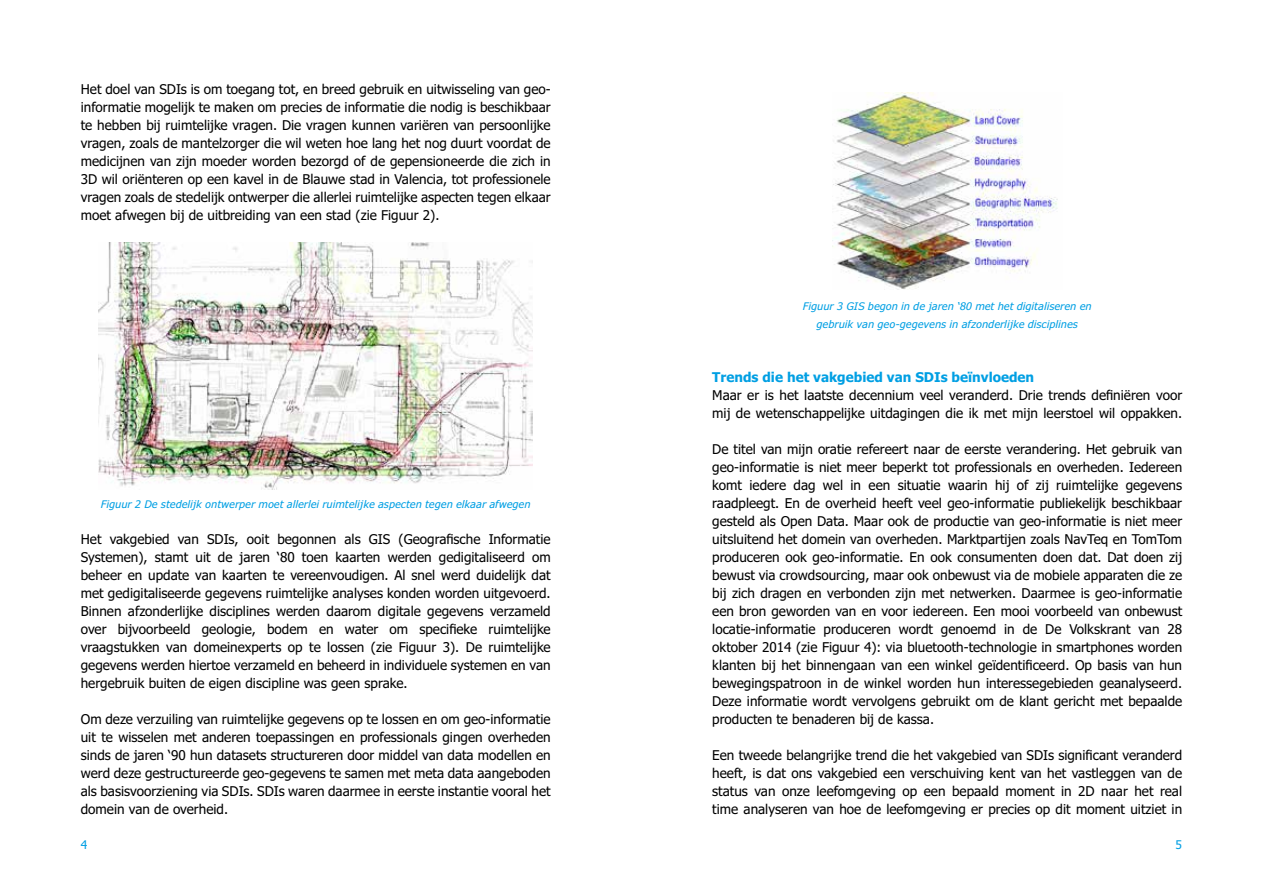
<style>
.page{position:relative;width:1263px;height:893px;background:#fff}
.page>*{position:absolute;margin:0;border:0;box-sizing:border-box;transform-origin:0 0}
.t1{font:13.5px/18px "Tu Tahoma";color:#000;text-align:justify}
.t2{font:700 13.5px "Tu Tahoma";color:#009fe3}
.t3{font:12px "Tu Tahoma";color:#009fe3}
.t4{font:italic 10.5px/18px "Tu Tahoma";color:#009fe3;text-align:center}
</style>
<div class="page">
<img style="left:99px;top:243px;width:434px;height:247px">
<img style="left:832px;top:93px;width:226px;height:196px">
<p class="t1" style="left:81px;top:79px;width:471px">Het doel van SDIs is om toegang tot, en breed gebruik en uitwisseling van geo&shy;informatie mogelijk te maken om precies de informatie die nodig is beschikbaar te hebben bij ruimtelijke vragen. Die vragen kunnen variëren van persoonlijke vragen, zoals de mantelzorger die wil weten hoe lang het nog duurt voordat de medicijnen van zijn moeder worden bezorgd of de gepensioneerde die zich in 3D wil oriënteren op een kavel in de Blauwe stad in Valencia, tot professionele vragen zoals de stedelijk ontwerper die allerlei ruimtelijke aspecten tegen elkaar moet afwegen bij de uitbreiding van een stad (zie Figuur 2).</p>
<p class="t4" style="left:101px;top:494px;width:431px">Figuur 2 De stedelijk ontwerper moet allerlei ruimtelijke aspecten tegen elkaar afwegen</p>
<p class="t1" style="left:81px;top:529px;width:471px">Het vakgebied van SDIs, ooit begonnen als GIS (Geografische Informatie Systemen), stamt uit de jaren ‘80 toen kaarten werden gedigitaliseerd om beheer en update van kaarten te vereenvoudigen. Al snel werd duidelijk dat met gedigitaliseerde gegevens ruimtelijke analyses konden worden uitgevoerd.<br>Binnen afzonderlijke disciplines werden daarom digitale gegevens verzameld over bijvoorbeeld geologie, bodem en water om specifieke ruimtelijke vraagstukken van domeinexperts op te lossen (zie Figuur 3). De ruimtelijke gegevens werden hiertoe verzameld en beheerd in individuele systemen en van hergebruik buiten de eigen discipline was geen sprake.</p>
<p class="t1" style="left:81px;top:709px;width:471px">Om deze verzuiling van ruimtelijke gegevens op te lossen en om geo-informatie uit te wisselen met anderen toepassingen en professionals gingen overheden sinds de jaren ‘90 hun datasets structureren door middel van data modellen en werd deze gestructureerde geo-gegevens te samen met meta data aangeboden als basisvoorziening via SDIs. SDIs waren daarmee in eerste instantie vooral het domein van de overheid.</p>
<p class="t4" style="left:803px;top:296px;width:290px">Figuur 3 GIS begon in de jaren ‘80 met het digitaliseren en gebruik van geo-gegevens in afzonderlijke disciplines</p>
<p class="t2" style="left:712px;top:368px;width:323px">Trends die het vakgebied van SDIs beïnvloeden</p>
<p class="t1" style="left:712px;top:385px;width:471px">Maar er is het laatste decennium veel veranderd. Drie trends definiëren voor mij de wetenschappelijke uitdagingen die ik met mijn leerstoel wil oppakken.</p>
<p class="t1" style="left:712px;top:439px;width:471px">De titel van mijn oratie refereert naar de eerste verandering. Het gebruik van geo-informatie is niet meer beperkt tot professionals en overheden. Iedereen komt iedere dag wel in een situatie waarin hij of zij ruimtelijke gegevens raadpleegt. En de overheid heeft veel geo-informatie publiekelijk beschikbaar gesteld als Open Data. Maar ook de productie van geo-informatie is niet meer uitsluitend het domein van overheden. Marktpartijen zoals NavTeq en TomTom produceren ook geo-informatie. En ook consumenten doen dat. Dat doen zij bewust via crowdsourcing, maar ook onbewust via de mobiele apparaten die ze bij zich dragen en verbonden zijn met netwerken. Daarmee is geo-informatie een bron geworden van en voor iedereen. Een mooi voorbeeld van onbewust locatie-informatie produceren wordt genoemd in de De Volkskrant van 28 oktober 2014 (zie Figuur 4): via bluetooth-technologie in smartphones worden klanten bij het binnengaan van een winkel geïdentificeerd. Op basis van hun bewegingspatroon in de winkel worden hun interessegebieden geanalyseerd.<br>Deze informatie wordt vervolgens gebruikt om de klant gericht met bepaalde producten te benaderen bij de kassa.</p>
<p class="t1" style="left:712px;top:745px;width:471px">Een tweede belangrijke trend die het vakgebied van SDIs significant veranderd heeft, is dat ons vakgebied een verschuiving kent van het vastleggen van de status van onze leefomgeving op een bepaald moment in 2D naar het real time analyseren van hoe de leefomgeving er precies op dit moment uitziet in</p>
<p class="t3" style="left:81px;top:837px;width:8px">4</p>
<p class="t3" style="left:1175px;top:837px;width:8px">5</p>
</div>
